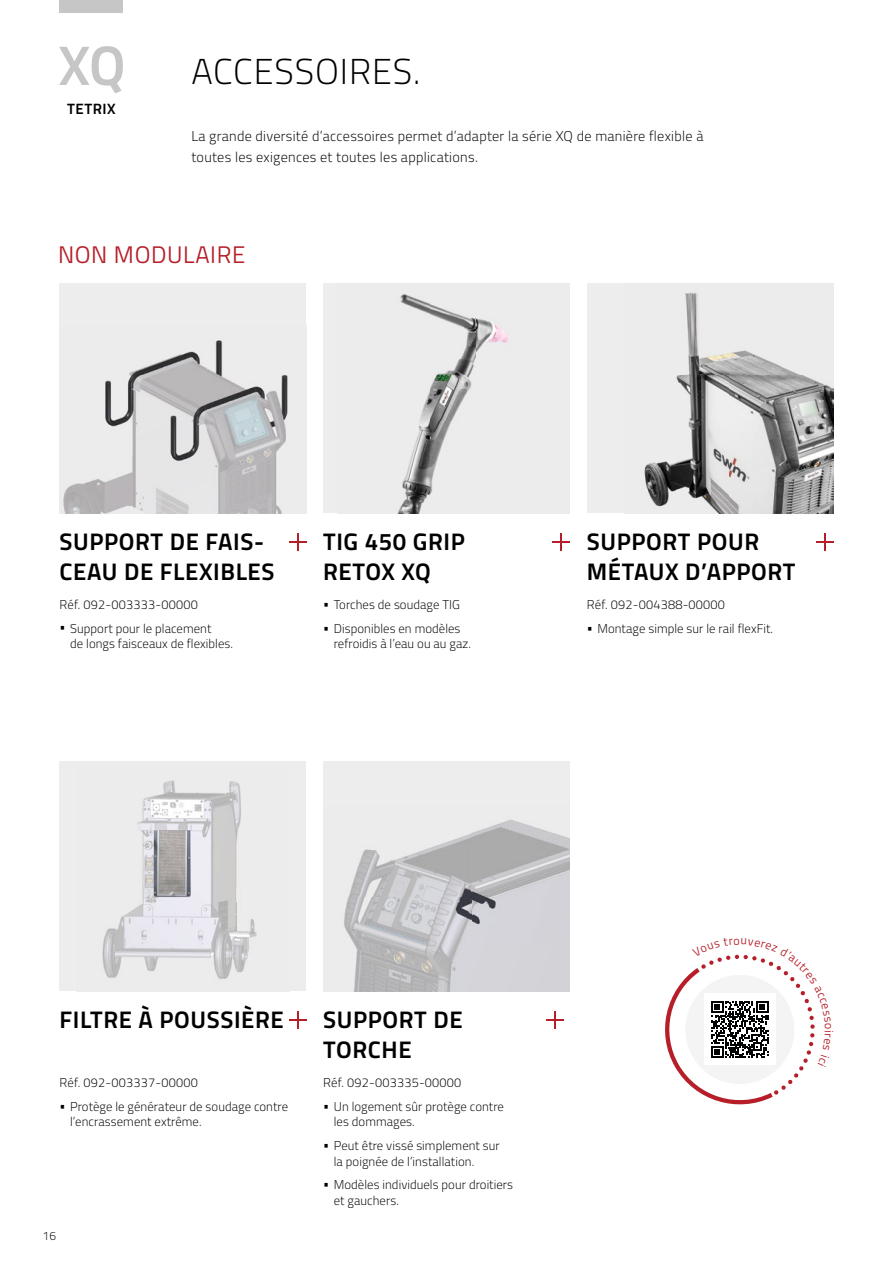
<style>
.page{position:relative;width:893px;height:1263px;background:#fff}
.page>*{position:absolute;margin:0;border:0;box-sizing:border-box;transform-origin:0 0}
.t1{font:300 36px "Titillium Text";letter-spacing:.025em;color:#000}
.t2{font:700 24px/30px "Titillium Text";letter-spacing:.025em;color:#000}
.t3{font:24px "Titillium Text";letter-spacing:.025em;color:#b61f29}
.t4{font:700 15px "Titillium Text";letter-spacing:.03em;color:#000}
.t5{font:300 14.25px/21px "Titillium Text";letter-spacing:.02em;color:#000}
.t6{font:300 12.75px/15.3px "Titillium Text";letter-spacing:.005em;color:#000}
.t7{font:300 12px "Titillium Text";color:#000}
</style>
<div class="page">
<div style="left:60px;top:283px;width:246px;height:230px;background:#ededed"></div>
<img style="left:63px;top:340px;width:225px;height:173px">
<div style="left:323px;top:283px;width:247px;height:230px;background:#ededed"></div>
<img style="left:398px;top:294px;width:111px;height:219px">
<div style="left:587px;top:283px;width:246px;height:230px;background:#ededed"></div>
<img style="left:644px;top:292px;width:189px;height:221px">
<div style="left:60px;top:762px;width:246px;height:229px;background:#ededed"></div>
<img style="left:102px;top:780px;width:155px;height:199px">
<div style="left:323px;top:762px;width:247px;height:229px;background:#ededed"></div>
<img style="left:344px;top:820px;width:226px;height:171px">
<svg style="left:553px;top:533px;width:17px;height:17px"></svg>
<svg style="left:816px;top:533px;width:17px;height:17px"></svg>
<svg style="left:289px;top:533px;width:17px;height:17px"></svg>
<svg style="left:546px;top:1011px;width:17px;height:17px"></svg>
<svg style="left:289px;top:1011px;width:17px;height:17px"></svg>
<svg style="left:59px;top:46px;width:64px;height:47px"></svg>
<div style="left:59px;top:0;width:64px;height:13px;background:#c6c6c6"></div>
<svg style="left:665px;top:954px;width:150px;height:151px"></svg>
<p class="t4" style="left:67px;top:97px;width:50px">TETRIX</p>
<h1 class="t1" style="left:191px;top:46px;width:230px">ACCESSOIRES.</h1>
<p class="t5" style="left:191px;top:125px;width:514px">La grande diversité d’accessoires permet d’adapter la série XQ de manière flexible à toutes les exigences et toutes les applications.</p>
<h2 class="t3" style="left:58px;top:237px;width:189px">NON MODULAIRE</h2>
<h2 class="t2" style="left:60px;top:525px;width:217px">SUPPORT DE FAIS-<br>CEAU DE FLEXIBLES</h2>
<h2 class="t2" style="left:323px;top:525px;width:143px">TIG 450 GRIP<br>RETOX XQ</h2>
<h2 class="t2" style="left:587px;top:525px;width:210px">SUPPORT POUR<br>MÉTAUX D’APPORT</h2>
<p class="t6" style="left:60px;top:596px;width:140px">Réf. 092-003333-00000</p>
<p class="t6" style="left:70px;top:620px;width:164px;text-indent:-11px">• Support pour le placement<br>de longs faisceaux de flexibles.</p>
<p class="t6" style="left:323px;top:597px;width:138px">• Torches de soudage TIG</p>
<p class="t6" style="left:334px;top:620px;width:139px;text-indent:-11px">• Disponibles en modèles refroidis à l’eau ou au gaz.</p>
<p class="t6" style="left:587px;top:597px;width:140px">Réf. 092-004388-00000</p>
<p class="t6" style="left:587px;top:620px;width:188px">• Montage simple sur le rail flexFit.</p>
<h2 class="t2" style="left:60px;top:1003px;width:226px">FILTRE À POUSSIÈRE</h2>
<h2 class="t2" style="left:323px;top:1003px;width:141px">SUPPORT DE<br>TORCHE</h2>
<p class="t6" style="left:60px;top:1074px;width:140px">Réf. 092-003337-00000</p>
<p class="t6" style="left:70px;top:1098px;width:219px;text-indent:-11px">• Protège le générateur de soudage contre l’encrassement extrême.</p>
<p class="t7" style="left:43px;top:1227px;width:15px">16</p>
<p class="t6" style="left:323px;top:1074px;width:140px">Réf. 092-003335-00000</p>
<p class="t6" style="left:334px;top:1098px;width:172px;text-indent:-11px">• Un logement sûr protège contre les dommages.</p>
<p class="t6" style="left:334px;top:1137px;width:168px;text-indent:-11px">• Peut être vissé simplement sur la poignée de l’installation.</p>
<p class="t6" style="left:334px;top:1176px;width:181px;text-indent:-11px">• Modèles individuels pour droitiers et gauchers.</p>
</div>
